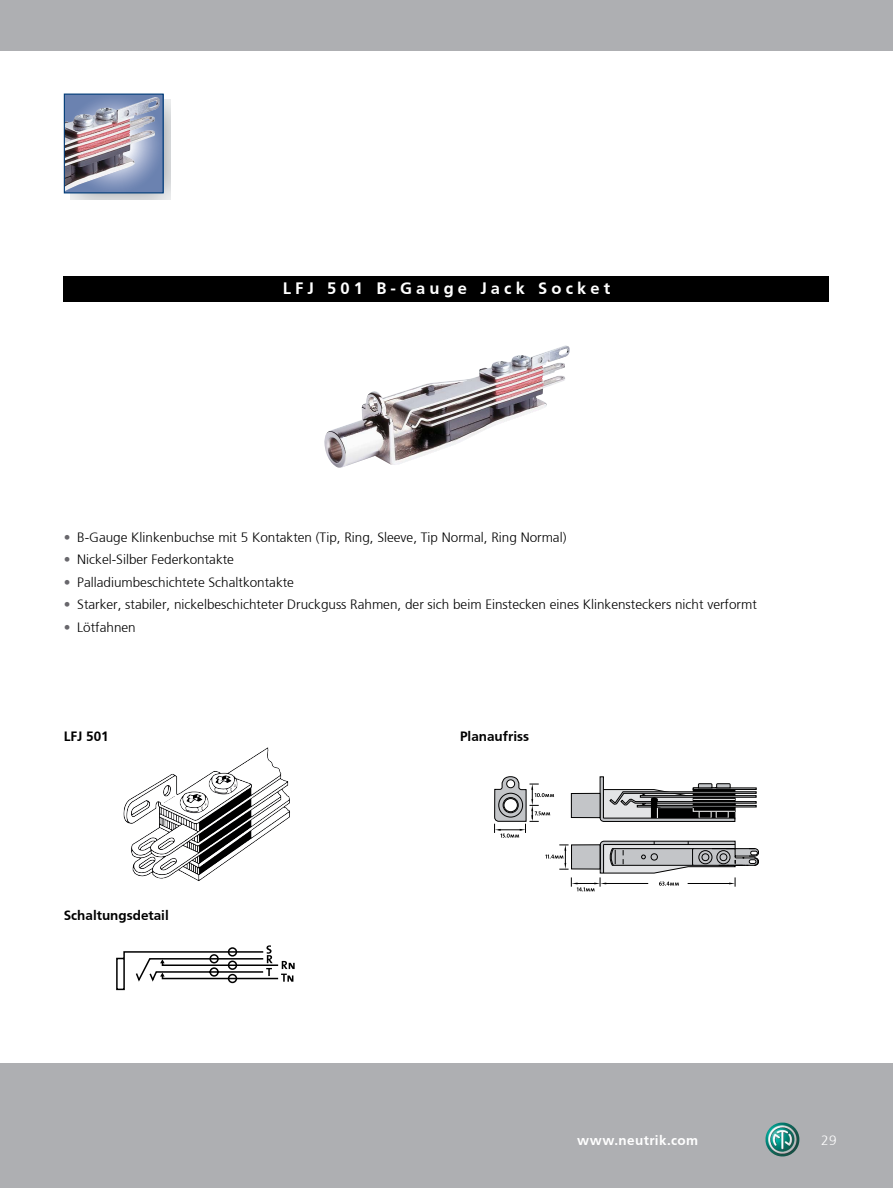
<style>
.page{position:relative;width:893px;height:1188px;background:#fff}
.page>*{position:absolute;margin:0;border:0;box-sizing:border-box;transform-origin:0 0}
.t1{font:700 16.5px "Frutiger";letter-spacing:.25em;color:#fff}
.t2{font:300 13.5px "Frutiger";color:#000}
.t3{font:700 13.5px "Frutiger";color:#000}
.t4{font:700 13.5px "Frutiger";letter-spacing:.025em;color:#fff}
.t5{font:300 13.5px "Frutiger";color:#fff}
.s1{color:#68676c}
</style>
<div class="page">
<div style="left:0;top:0;width:893px;height:51px;background:#aeafb2"></div>
<div style="left:13px;top:1063px;width:880px;height:125px;background:#aeafb2"></div>
<img style="left:765px;top:1123px;width:34px;height:33px">
<div style="left:0;top:1063px;width:13px;height:125px;background:#aeafb2"></div>
<svg style="left:494px;top:776px;width:265px;height:115px"></svg>
<svg style="left:116px;top:945px;width:179px;height:45px"></svg>
<img style="left:183px;top:748px;width:84px;height:43px">
<div style="left:64px;top:276px;width:765px;height:26px;background:#000"></div>
<img style="left:324px;top:345px;width:246px;height:123px">
<img style="left:70px;top:100px;width:100px;height:100px">
<div style="left:64px;top:94px;width:99px;height:99px;background:#6b82b0"></div>
<img style="left:66px;top:97px;width:94px;height:94px">
<div style="left:64px;top:94px;width:100px;height:99px;border:1px solid #003c78"></div>
<p class="t1" style="left:283px;top:279px;width:329px">LFJ 501 B-Gauge Jack Socket</p>
<p class="t2" style="left:64px;top:529px;width:504px"><span class="s1">•</span> B-Gauge Klinkenbuchse mit 5 Kontakten (Tip, Ring, Sleeve, Tip Normal, Ring Normal)</p>
<p class="t2" style="left:64px;top:552px;width:172px"><span class="s1">•</span> Nickel-Silber Federkontakte</p>
<p class="t2" style="left:64px;top:574px;width:232px"><span class="s1">•</span> Palladiumbeschichtete Schaltkontakte</p>
<p class="t2" style="left:64px;top:597px;width:695px"><span class="s1">•</span> Starker, stabiler, nickelbeschichteter Druckguss Rahmen, der sich beim Einstecken eines Klinkensteckers nicht verformt</p>
<p class="t2" style="left:64px;top:619px;width:74px"><span class="s1">•</span> Lötfahnen</p>
<p class="t3" style="left:64px;top:729px;width:47px">LFJ 501</p>
<p class="t3" style="left:460px;top:729px;width:71px">Planaufriss</p>
<p class="t3" style="left:64px;top:907px;width:107px">Schaltungsdetail</p>
<p class="t4" style="left:577px;top:1132px;width:123px">www.neutrik.com</p>
<p class="t5" style="left:821px;top:1132px;width:17px">29</p>
</div>
